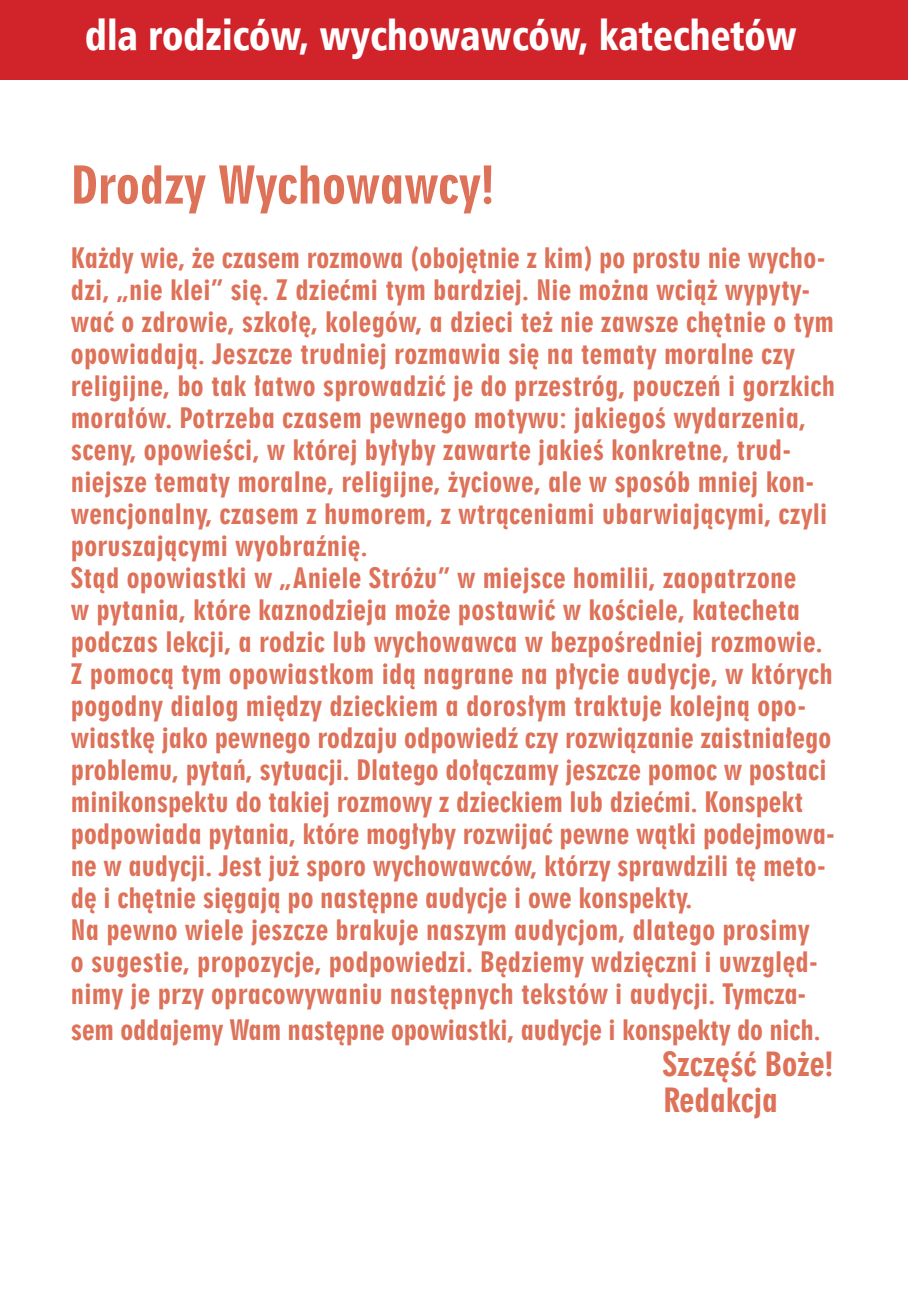
<style>
.page{position:relative;width:908px;height:1304px;background:#fff}
.page>*{position:absolute;margin:0;border:0;box-sizing:border-box;transform-origin:0 0}
.t1{font:50px "Geometric 706 Blk Cn EU";color:#de7259}
.t2{font:42px "Humnst 777 Blk Cn EU";color:#fff;scale:.92 1}
.t3{font:32px/36px "Geometric 706 Blk Cn EU";color:#de7259}
.t4{font:27px/32px "Geometric 706 Blk Cn EU";letter-spacing:.01em;color:#de7259}
</style>
<div class="page">
<div style="left:0;top:0;width:907px;height:79px;background:#d1232a"></div>
<h2 class="t2" style="left:85px;top:8px;width:775px">dla rodziców, wychowawców, katechetów</h2>
<h1 class="t1" style="left:71px;top:154px;width:425px">Drodzy Wychowawcy!</h1>
<p class="t4" style="left:71px;top:242px;width:765px">Każdy wie, że czasem rozmowa (obojętnie z kim) po prostu nie wycho&shy;dzi, „nie klei” się. Z dziećmi tym bardziej. Nie można wciąż wypyty&shy;wać o zdrowie, szkołę, kolegów, a dzieci też nie zawsze chętnie o tym opowiadają. Jeszcze trudniej rozmawia się na tematy moralne czy religijne, bo tak łatwo sprowadzić je do przestróg, pouczeń i gorzkich morałów. Potrzeba czasem pewnego motywu: jakiegoś wydarzenia, sceny, opowieści, w której byłyby zawarte jakieś konkretne, trud&shy;niejsze tematy moralne, religijne, życiowe, ale w sposób mniej kon&shy;wencjonalny, czasem z humorem, z wtrąceniami ubarwiającymi, czyli poruszającymi wyobraźnię.<br>Stąd opowiastki w „Aniele Stróżu” w miejsce homilii, zaopatrzone<br>w pytania, które kaznodzieja może postawić w kościele, katecheta podczas lekcji, a rodzic lub wychowawca w bezpośredniej rozmowie.<br>Z pomocą tym opowiastkom idą nagrane na płycie audycje, w których pogodny dialog między dzieckiem a dorosłym traktuje kolejną opo&shy;wiastkę jako pewnego rodzaju odpowiedź czy rozwiązanie zaistniałego problemu, pytań, sytuacji. Dlatego dołączamy jeszcze pomoc w postaci minikonspektu do takiej rozmowy z dzieckiem lub dziećmi. Konspekt podpowiada pytania, które mogłyby rozwijać pewne wątki podejmowa&shy;ne w audycji. Jest już sporo wychowawców, którzy sprawdzili tę meto&shy;dę i chętnie sięgają po następne audycje i owe konspekty.<br>Na pewno wiele jeszcze brakuje naszym audycjom, dlatego prosimy<br>o sugestie, propozycje, podpowiedzi. Będziemy wdzięczni i uwzględ&shy;nimy je przy opracowywaniu następnych tekstów i audycji. Tymcza-</p>
<p class="t4" style="left:71px;top:1014px;width:750px">sem oddajemy Wam następne opowiastki, audycje i konspekty do nich.</p>
<p class="t3" style="left:662px;top:1046px;width:173px">Szczęść Boże!<br>Redakcja</p>
</div>
